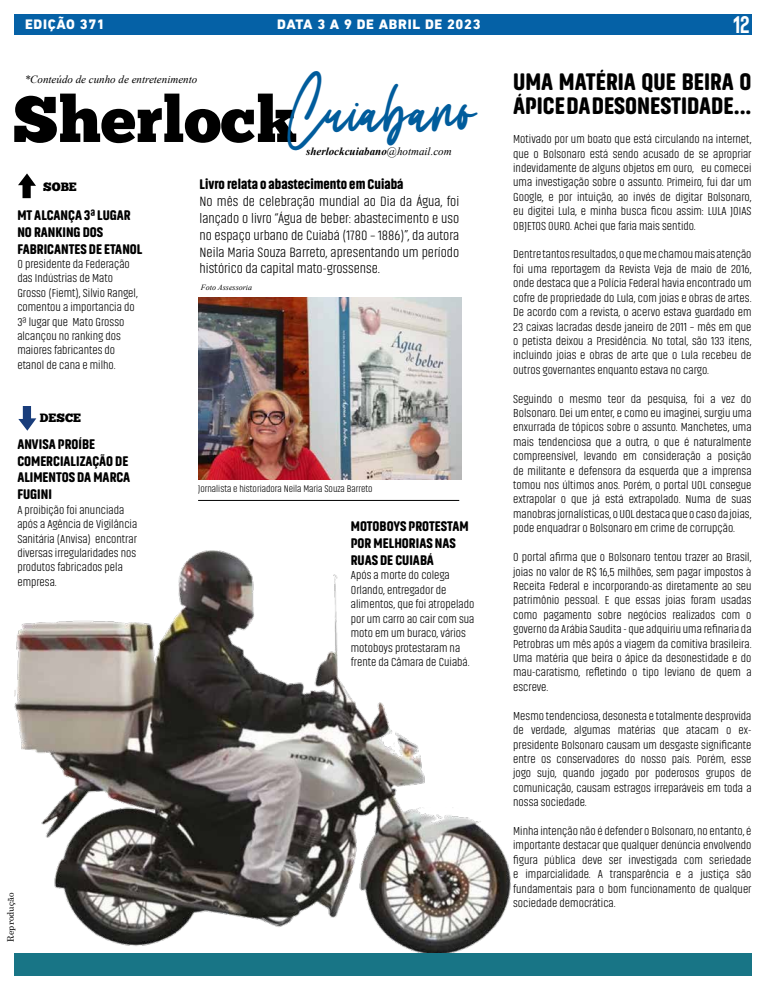
<style>
.page{position:relative;width:780px;height:993px;background:#fff}
.page>*{position:absolute;margin:0;border:0;box-sizing:border-box;transform-origin:0 0}
.t1{font:64.5px "Chunk Five Ex";color:#000}
.t2{font:37.1px "Carolina Signature";color:#005c9c}
.t3{font:900 24px/24px "Akhand Soft";color:#000}
.t4{font:700 24px "Bison";color:#fff}
.t5{font:300 14px/16.8px "Akhand Soft";color:#000;text-align:justify}
.t6{font:900 14px/16.8px "Akhand Soft";color:#000}
.t7{font:800 14px "DIN Next LT Pro";letter-spacing:.05em;color:#fff}
.t8{font:300 12px/14.4px "Akhand Soft";color:#000;text-align:justify}
.t9{font:12px "Chunk Five Ex";color:#000}
.t10{font:italic 11px "Times New Roman";color:#000}
.t11{font:italic 700 11px "Times New Roman";color:#000}
.t12{font:300 10px "Akhand Soft";color:#000}
.t13{font:9px "Century";color:#000}
.t14{font:italic 8px "Times New Roman";color:#000}
.s1{font-weight:400}
</style>
<div class="page">
<img style="left:14px;top:444px;width:497px;height:508px">
<div style="left:14px;top:952px;width:737px;height:23px;background:#187586"></div>
<div style="left:14px;top:14px;width:737px;height:21px;background:#0561a6"></div>
<svg style="left:18px;top:173px;width:18px;height:25px"></svg>
<svg style="left:18px;top:406px;width:18px;height:24px"></svg>
<img style="left:198px;top:297px;width:263px;height:182px">
<hr style="left:198px;top:499px;width:261px;height:1px;background:#000">
<p class="t7" style="left:25px;top:16px;width:81px">EDIÇÃO 371</p>
<p class="t7" style="left:277px;top:16px;width:205px">DATA 3 A 9 DE ABRIL DE 2023</p>
<h3 class="t4" style="left:733px;top:12px;width:18px">12</h3>
<h3 class="t3" style="left:513px;top:70px;width:240px">UMA MATÉRIA QUE BEIRA O<br>ÁPICE DA DESONESTIDADE...</h3>
<p class="t8" style="left:513px;top:132px;width:240px">Motivado por um boato que está circulando na internet, que o Bolsonaro está sendo acusado de se apropriar indevidamente de alguns objetos em ouro, eu comecei uma investigação sobre o assunto. Primeiro, fui dar um Google, e por intuição, ao invés de digitar Bolsonaro, eu digitei Lula, e minha busca ficou assim: LULA JOIAS OBJETOS OURO. Achei que faria mais sentido.</p>
<p class="t8" style="left:513px;top:247px;width:240px">Dentre tantos resultados, o que me chamou mais atenção foi uma reportagem da Revista Veja de maio de 2016, onde destaca que a Polícia Federal havia encontrado um cofre de propriedade do Lula, com joias e obras de artes.<br>De acordo com a revista, o acervo estava guardado em 23 caixas lacradas desde janeiro de 2011 – mês em que o petista deixou a Presidência. No total, são 133 itens, incluindo joias e obras de arte que o Lula recebeu de outros governantes enquanto estava no cargo.</p>
<p class="t8" style="left:513px;top:391px;width:240px">Seguindo o mesmo teor da pesquisa, foi a vez do Bolsonaro. Dei um enter, e como eu imaginei, surgiu uma enxurrada de tópicos sobre o assunto. Manchetes, uma mais tendenciosa que a outra, o que é naturalmente compreensível, levando em consideração a posição de militante e defensora da esquerda que a imprensa tomou nos últimos anos. Porém, o portal UOL consegue extrapolar o que já está extrapolado. Numa de suas manobras jornalísticas, o UOL destaca que o caso da joias, pode enquadrar o Bolsonaro em crime de corrupção.</p>
<p class="t8" style="left:513px;top:549px;width:240px">O portal afirma que o Bolsonaro tentou trazer ao Brasil, joias no valor de R$ 16,5 milhões, sem pagar impostos à Receita Federal e incorporando-as diretamente ao seu patrimônio pessoal. E que essas joias foram usadas como pagamento sobre negócios realizados com o governo da Arábia Saudita - que adquiriu uma refinaria da Petrobras um mês após a viagem da comitiva brasileira.<br>Uma matéria que beira o ápice da desonestidade e do mau-caratismo, refletindo o tipo leviano de quem a escreve.</p>
<p class="t8" style="left:513px;top:708px;width:240px">Mesmo tendenciosa, desonesta e totalmente desprovida de verdade, algumas matérias que atacam o ex&shy;presidente Bolsonaro causam um desgaste significante entre os conservadores do nosso país. Porém, esse jogo sujo, quando jogado por poderosos grupos de comunicação, causam estragos irreparáveis em toda a nossa sociedade.</p>
<p class="t8" style="left:513px;top:823px;width:240px">Minha intenção não é defender o Bolsonaro, no entanto, é importante destacar que qualquer denúncia envolvendo figura pública deve ser investigada com seriedade e imparcialidade. A transparência e a justiça são fundamentais para o bom funcionamento de qualquer sociedade democrática.</p>
<h2 class="t2" style="left:291px;top:96px;width:185px">Cuiabano</h2>
<p class="t10" style="left:25px;top:71px;width:174px">*Conteúdo de cunho de entretenimento</p>
<h1 class="t1" style="left:13px;top:71px;width:286px">Sherlock</h1>
<p class="t11" style="left:306px;top:144px;width:147px">sherlockcuiabano<span class="s1">@hotmail.com</span></p>
<p class="t6" style="left:199px;top:176px;width:205px">Livro relata o abastecimento em Cuiabá</p>
<p class="t5" style="left:199px;top:193px;width:261px">No mês de celebração mundial ao Dia da Água, foi lançado o livro “Água de beber: abastecimento e uso no espaço urbano de Cuiabá (1780 – 1886)”, da autora Neila Maria Souza Barreto, apresentando um período histórico da capital mato-grossense.</p>
<p class="t9" style="left:43px;top:178px;width:35px">SOBE</p>
<p class="t6" style="left:17px;top:207px;width:127px">MT ALCANÇA 3ª LUGAR<br>NO RANKING DOS<br>FABRICANTES DE ETANOL</p>
<p class="t8" style="left:17px;top:257px;width:122px;text-align:left">O presidente da Federação das Indústrias de Mato<br>Grosso (Fiemt), Silvio Rangel, comentou a importancia do<br>3ª lugar que Mato Grosso alcançou no ranking dos maiores fabricantes do etanol de cana e milho.</p>
<p class="t14" style="left:201px;top:281px;width:53px">Foto Assessoria</p>
<p class="t9" style="left:40px;top:408px;width:43px">DESCE</p>
<p class="t6" style="left:17px;top:435px;width:114px">ANVISA PROÍBE<br>COMERCIALIZAÇÃO DE<br>ALIMENTOS DA MARCA<br>FUGINI</p>
<p class="t8" style="left:17px;top:502px;width:121px;text-align:left">A proibição foi anunciada após a Agência de Vigilância<br>Sanitária (Anvisa) encontrar diversas irregularidades nos produtos fabricados pela empresa.</p>
<p class="t12" style="left:198px;top:483px;width:176px">Jornalista e historiadora Neila Maria Souza Barreto</p>
<p class="t6" style="left:351px;top:518px;width:119px">MOTOBOYS PROTESTAM<br>POR MELHORIAS NAS<br>RUAS DE CUIABÁ</p>
<p class="t8" style="left:351px;top:568px;width:125px;text-align:left">Após a morte do colega<br>Orlando, entregador de alimentos, que foi atropelado por um carro ao cair com sua moto em um buraco, vários motoboys protestaram na frente da Câmara de Cuiabá.</p>
<p class="t13" style="left:3px;top:941px;width:50px;rotate:-90deg">Reprodução</p>
</div>
